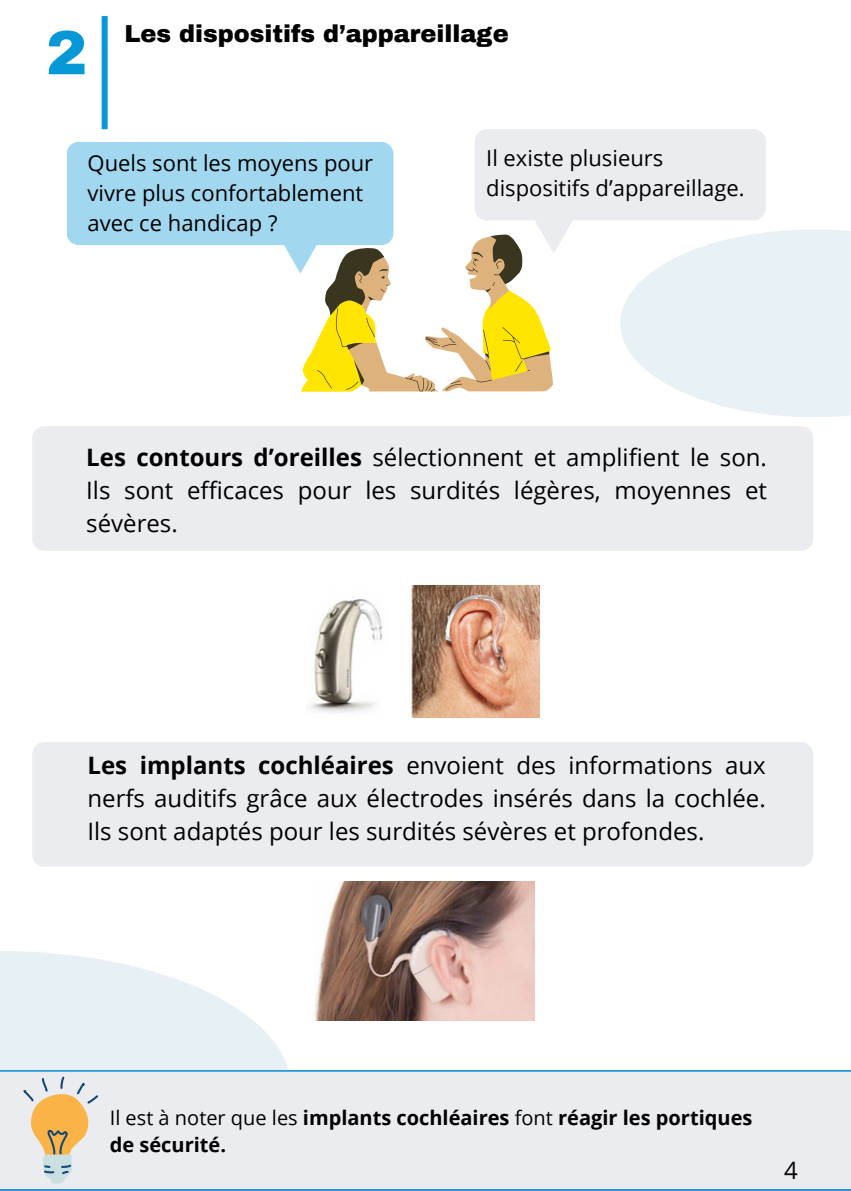
<style>
.page{position:relative;width:851px;height:1191px;background:#fff}
.page>*{position:absolute;margin:0;border:0;box-sizing:border-box;transform-origin:0 0}
.t1{font:900 62.6px "Archivo";color:#0798d7}
.t2{font:24px/33px "Open Sans";color:#000;text-align:justify}
.t3{font:900 24px "Archivo";color:#000}
.t4{font:22px/30px "Open Sans";color:#000}
.t5{font:700 20px "Open Sans";color:#000}
.s1{font-weight:700}
.s2{font-weight:400}
</style>
<div class="page">
<img style="left:309px;top:585px;width:230px;height:132px">
<svg style="left:0;top:951px;width:288px;height:119px;fill:#e7f1f5"></svg>
<img style="left:314px;top:881px;width:220px;height:140px">
<div style="left:32px;top:426px;width:781px;height:125px;background:#ebecf0"></div>
<svg style="left:67px;top:129px;width:698px;height:262px"></svg>
<div style="left:102px;top:16px;width:6px;height:113px;background:#0798d7"></div>
<div style="left:32px;top:742px;width:781px;height:125px;background:#ebecf0"></div>
<div style="left:0;top:1070px;width:850px;height:120px;background:#ebecf0"></div>
<svg style="left:23px;top:1076px;width:75px;height:108px;background:#e3d2b5"></svg>
<svg style="left:620px;top:229px;width:230px;height:188px;fill:#e8f1f6"></svg>
<p class="t1" style="left:46px;top:19px;width:43px">2</p>
<h1 class="t3" style="left:124px;top:21px;width:386px">Les dispositifs d’appareillage</h1>
<h1 class="t4" style="left:87px;top:147px;width:287px">Quels sont les moyens pour vivre plus confortablement avec ce handicap ?</h1>
<h1 class="t4" style="left:486px;top:143px;width:260px">Il existe plusieurs dispositifs d’appareillage.</h1>
<p class="t2" style="left:86px;top:440px;width:682px"><span class="s1">Les contours d’oreilles</span> sélectionnent et amplifient le son.<br>Ils sont efficaces pour les surdités légères, moyennes et sévères.</p>
<h1 class="t2" style="left:87px;top:748px;width:679px"><span class="s1">Les implants cochléaires</span> envoient des informations aux nerfs auditifs grâce aux électrodes insérés dans la cochlée.<br>Ils sont adaptés pour les surdités sévères et profondes.</h1>
<p class="t5" style="left:110px;top:1103px;width:644px"><span class="s2">Il est à noter que les</span> implants cochléaires <span class="s2">font</span> réagir les portiques</p>
<p class="t5" style="left:110px;top:1130px;width:118px">de sécurité.</p>
<p class="t2" style="left:784px;top:1153px;width:15px">4</p>
</div>
